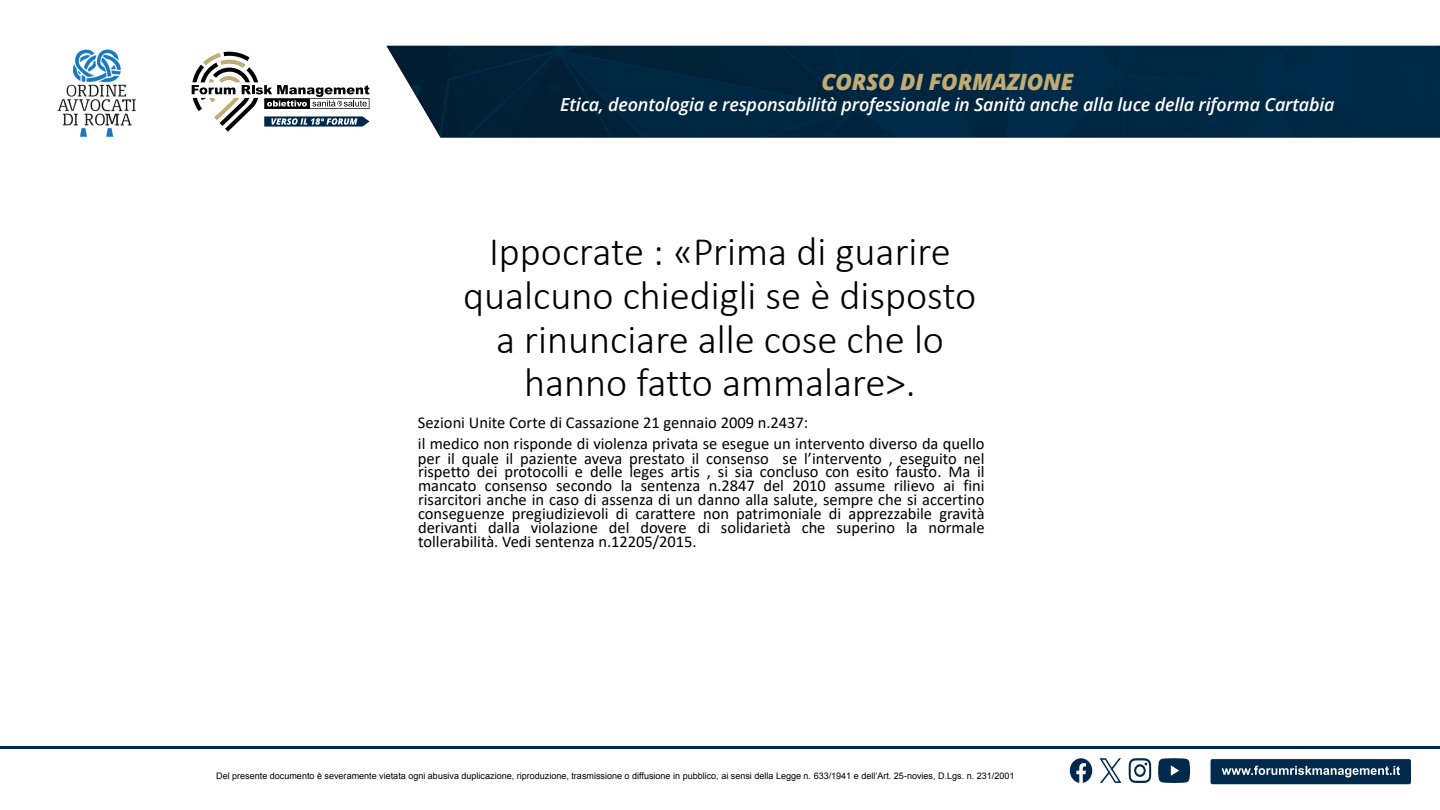
<style>
.page{position:relative;width:1440px;height:810px;background:#fff}
.page>*{position:absolute;margin:0;border:0;box-sizing:border-box;transform-origin:0 0}
.t1{font:300 40.5px/43.7px "Calibri";color:#000;text-align:center}
.t2{font:italic 800 22.5px "Open Sans";letter-spacing:-.01em;color:#c0ab74}
.t3{font:italic 600 18px "Open Sans";letter-spacing:-.01em;color:#fff}
.t4{font:16.5px/13.9px "Calibri";color:#000}
.t5{font:9px "Arial";color:#000}
</style>
<div class="page">
<div style="left:1210px;top:759px;width:201px;height:26px;background:#00294b;border-radius:3px"></div>
<div style="left:1210px;top:758px;width:202px;height:27px;border:1px solid #fff;border-radius:3px"></div>
<svg style="left:1222px;top:766px;width:178px;height:11px"></svg>
<hr style="left:0;top:746px;width:1440px;height:3px;background:#00294b">
<img style="left:386px;top:46px;width:1054px;height:92px">
<img style="left:57px;top:49px;width:79px;height:88px">
<svg style="left:192px;top:52px;width:177px;height:80px"></svg>
<svg style="left:1129px;top:758px;width:22px;height:25px"></svg>
<svg style="left:1158px;top:758px;width:32px;height:25px"></svg>
<svg style="left:1070px;top:758px;width:22px;height:25px"></svg>
<svg style="left:1100px;top:758px;width:21px;height:25px"></svg>
<h2 class="t2" style="left:821px;top:64px;width:254px">CORSO DI FORMAZIONE</h2>
<p class="t3" style="left:560px;top:92px;width:776px">Etica, deontologia e responsabilità professionale in Sanità anche alla luce della riforma Cartabia</p>
<p class="t1" style="left:463px;top:229px;width:515px">Ippocrate : «Prima di guarire qualcuno chiedigli se è disposto a rinunciare alle cose che lo hanno fatto ammalare&gt;.</p>
<p class="t4" style="left:418px;top:412px;width:568px;line-height:21.1px">Sezioni Unite Corte di Cassazione 21 gennaio 2009 n.2437:<br>il medico non risponde di violenza privata se esegue un intervento diverso da quello</p>
<p class="t4" style="left:418px;top:451px;width:568px;text-align:justify">per il quale il paziente aveva prestato il consenso se l’intervento , eseguito nel rispetto dei protocolli e delle leges artis , si sia concluso con esito fausto. Ma il mancato consenso secondo la sentenza n.2847 del 2010 assume rilievo ai fini risarcitori anche in caso di assenza di un danno alla salute, sempre che si accertino conseguenze pregiudizievoli di carattere non patrimoniale di apprezzabile gravità derivanti dalla violazione del dovere di solidarietà che superino la normale tollerabilità. Vedi sentenza n.12205/2015.</p>
<p class="t5" style="left:216px;top:770px;width:800px">Del presente documento è severamente vietata ogni abusiva duplicazione, riproduzione, trasmissione o diffusione in pubblico, ai sensi della Legge n. 633/1941 e dell’Art. 25-novies, D.Lgs. n. 231/2001</p>
</div>
